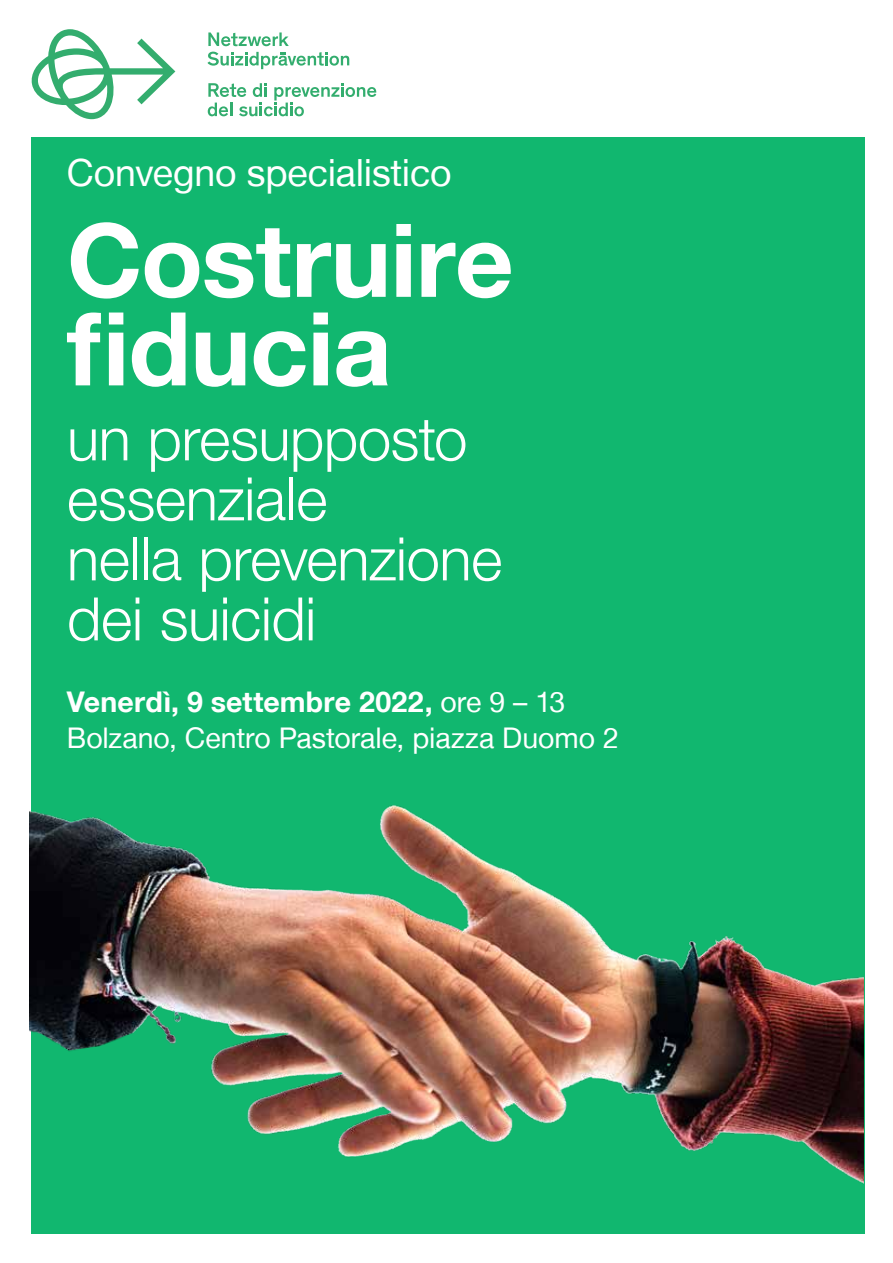
<style>
.page{position:relative;width:893px;height:1263px;background:#fff}
.page>*{position:absolute;margin:0;border:0;box-sizing:border-box;transform-origin:0 0}
.t1{font:700 102px/88.5px "Helvetica Neue LT";letter-spacing:-.005em;color:#fff}
.t2{font:300 60px/60px "Helvetica Neue LT";letter-spacing:-.01em;color:#fff}
.t3{font:37.5px "Helvetica Neue LT";letter-spacing:-.005em;color:#fff}
.t4{font:28.5px/36px "Helvetica Neue LT";letter-spacing:-.005em;color:#fff}
.s1{font-weight:700}
</style>
<div class="page">
<div style="left:32px;top:138px;width:833px;height:1096px;background:#11b76f"></div>
<svg style="left:207px;top:52px;width:142px;height:17px"></svg>
<svg style="left:208px;top:32px;width:81px;height:14px"></svg>
<svg style="left:208px;top:83px;width:168px;height:33px"></svg>
<svg style="left:31px;top:29px;width:144px;height:90px"></svg>
<img style="left:30px;top:572px;width:833px;height:661px">
<h3 class="t3" style="left:67px;top:150px;width:386px">Convegno specialistico</h3>
<h1 class="t1" style="left:67px;top:214px;width:448px">Costruire fiducia</h1>
<h2 class="t2" style="left:67px;top:408px;width:437px">un presupposto essenziale<br>nella prevenzione dei suicidi</h2>
<p class="t4" style="left:67px;top:684px;width:553px"><span class="s1">Venerdì, 9 settembre 2022,</span> ore 9 – 13<br>Bolzano, Centro Pastorale, piazza Duomo 2</p>
</div>
